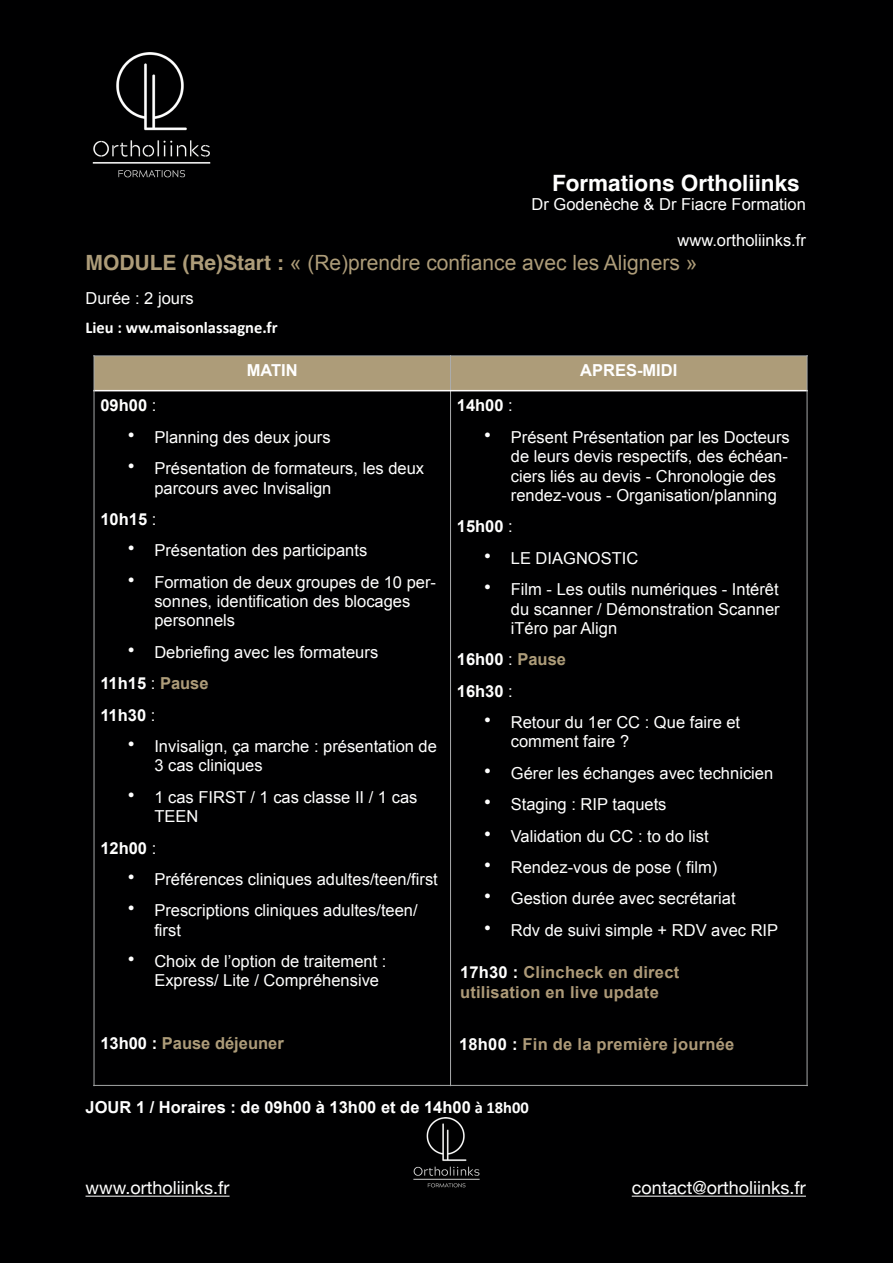
<style>
.page{position:relative;width:893px;height:1263px;background:#fff}
.page>*{position:absolute;margin:0;border:0;box-sizing:border-box;transform-origin:0 0}
.t1{font:700 22.5px "Helvetica";color:#fff}
.t2{font:21px "Arial";color:#ad9c79}
.t3{font:18px "Helvetica Neue";color:#fff}
.t4{font:16.5px/19.4px "Arial";color:#fff}
.t5{font:700 16.5px/31.3px "Arial";color:#fff}
.t6{font:700 16.5px/19.8px "Arial";letter-spacing:.015em;color:#ad9a78}
.t7{font:700 16.5px "Calibri";color:#fff}
.t8{font:700 16.5px "Arial";color:#ad9c79}
.s1{font-family:"Helvetica";font-weight:700}
.s2{font-weight:400}
.s3{font-weight:700}
.s4{font-weight:700;color:#ad9c79}
.s5{color:#fff}
.s6{color:#ad9c79}
.s7{font-family:"Calibri"}
</style>
<div class="page">
<div style="left:0;top:0;width:892px;height:1263px;background:#000001"></div>
<img style="left:92px;top:52px;width:119px;height:126px">
<div style="left:94px;top:356px;width:356px;height:35px;background:#ad9c79"></div>
<div style="left:450px;top:356px;width:357px;height:35px;background:#ad9c79"></div>
<hr style="left:450px;top:355px;width:1px;height:731px;background:#abadae">
<hr style="left:93px;top:390px;width:714px;height:1px;background:#fffefe">
<hr style="left:94px;top:355px;width:1px;height:731px;background:#a5a8a8">
<hr style="left:806px;top:355px;width:1px;height:731px;background:#a5a8a8">
<hr style="left:93px;top:356px;width:714px;height:1px;background:#a5a8a8">
<hr style="left:93px;top:1085px;width:714px;height:1px;background:#a5a8a8">
<hr style="left:86px;top:1196px;width:143px;height:1px;background:#fff">
<hr style="left:631px;top:1196px;width:175px;height:1px;background:#fff">
<img style="left:413px;top:1117px;width:67px;height:71px">
<h1 class="t1" style="left:552px;top:169px;width:249px">Formations Ortholiinks</h1>
<p class="t4" style="left:531px;top:187px;width:276px;line-height:35.1px;text-align:right">Dr Godenèche &amp; Dr Fiacre Formation www.ortholiinks.fr</p>
<p class="t2" style="left:86px;top:249px;width:613px"><span class="s1">MODULE (Re)Start :</span> « (Re)prendre confiance avec les Aligners »</p>
<p class="t4" style="left:86px;top:289px;width:110px">Durée : 2 jours</p>
<p class="t7" style="left:86px;top:316px;width:194px">!"#$%&amp;%''()*"+,-.*++*/-#(01</p>
<p class="t5" style="left:247px;top:355px;width:53px">MATIN</p>
<p class="t5" style="left:580px;top:355px;width:99px">APRES-MIDI</p>
<p class="t5" style="left:100px;top:390px;width:57px">09h00 <span class="s2">:</span></p>
<p class="t4" style="left:127px;top:427px;width:205px">• Planning des deux jours</p>
<p class="t4" style="left:154px;top:459px;width:271px;text-indent:-27px">• Présentation de formateurs, les deux parcours avec Invisalign</p>
<p class="t5" style="left:100px;top:504px;width:57px">10h15 <span class="s2">:</span></p>
<p class="t4" style="left:127px;top:541px;width:241px">• Présentation des participants</p>
<p class="t4" style="left:154px;top:572px;width:283px;text-indent:-27px">• Formation de deux groupes de 10 per&shy;sonnes, identification des blocages personnels</p>
<p class="t4" style="left:100px;top:637px;width:279px;line-height:31.3px;text-indent:27px">• Debriefing avec les formateurs<br><span class="s3">11h15</span> : <span class="s4">Pause<br></span><span class="s3">11h30</span> :</p>
<p class="t4" style="left:154px;top:737px;width:284px;text-indent:-27px">• Invisalign, ça marche : présentation de<br>3 cas cliniques</p>
<p class="t4" style="left:154px;top:787px;width:264px;text-indent:-27px">• 1 cas FIRST / 1 cas classe II / 1 cas<br>TEEN</p>
<p class="t5" style="left:100px;top:833px;width:57px">12h00 <span class="s2">:</span></p>
<p class="t4" style="left:127px;top:870px;width:312px">• Préférences cliniques adultes/teen/first</p>
<p class="t4" style="left:154px;top:901px;width:265px;text-indent:-27px">• Prescriptions cliniques adultes/teen/ first</p>
<p class="t4" style="left:154px;top:952px;width:234px;text-indent:-27px">• Choix de l’option de traitement :<br>Express/ Lite / Compréhensive</p>
<p class="t8" style="left:100px;top:1033px;width:185px"><span class="s5">13h00 :</span> Pause déjeuner</p>
<p class="t5" style="left:457px;top:391px;width:57px">14h00 <span class="s2">:</span></p>
<p class="t4" style="left:511px;top:428px;width:280px;text-indent:-27px">• Présent Présentation par les Docteurs de leurs devis respectifs, des échéan&shy;ciers liés au devis - Chronologie des rendez-vous - Organisation/planning</p>
<p class="t5" style="left:457px;top:511px;width:57px">15h00 <span class="s2">:</span></p>
<p class="t4" style="left:484px;top:548px;width:156px">• LE DIAGNOSTIC</p>
<p class="t4" style="left:511px;top:580px;width:270px;text-align:justify;text-indent:-27px">• Film - Les outils numériques - Intérêt du scanner / Démonstration Scanner iTéro par Align</p>
<p class="t5" style="left:457px;top:644px;width:111px">16h00 <span class="s2">:</span> <span class="s6">Pause<br></span>16h30 <span class="s2">:</span></p>
<p class="t4" style="left:511px;top:713px;width:231px;text-indent:-27px">• Retour du 1er CC : Que faire et comment faire ?</p>
<p class="t4" style="left:484px;top:764px;width:291px">• Gérer les échanges avec technicien</p>
<p class="t4" style="left:484px;top:795px;width:184px">• Staging : RIP taquets</p>
<p class="t4" style="left:484px;top:826px;width:226px">• Validation du CC : to do list</p>
<p class="t4" style="left:484px;top:858px;width:235px">• Rendez-vous de pose ( film)</p>
<p class="t4" style="left:484px;top:889px;width:253px">• Gestion durée avec secrétariat</p>
<p class="t4" style="left:484px;top:920px;width:296px">• Rdv de suivi simple + RDV avec RIP</p>
<p class="t6" style="left:460px;top:963px;width:221px"><span class="s5">17h30 :</span> Clincheck en direct utilisation en live update</p>
<p class="t6" style="left:459px;top:1034px;width:277px"><span class="s5">18h00 :</span> Fin de la première journée</p>
<p class="t5" style="left:86px;top:1092px;width:445px">JOUR 1 / Horaires : de 09h00 à 13h00 et de 14h00<span class="s7">%2%34566</span></p>
<p class="t3" style="left:86px;top:1175px;width:145px">www.ortholiinks.fr</p>
<p class="t3" style="left:631px;top:1175px;width:176px">contact@ortholiinks.fr</p>
</div>
